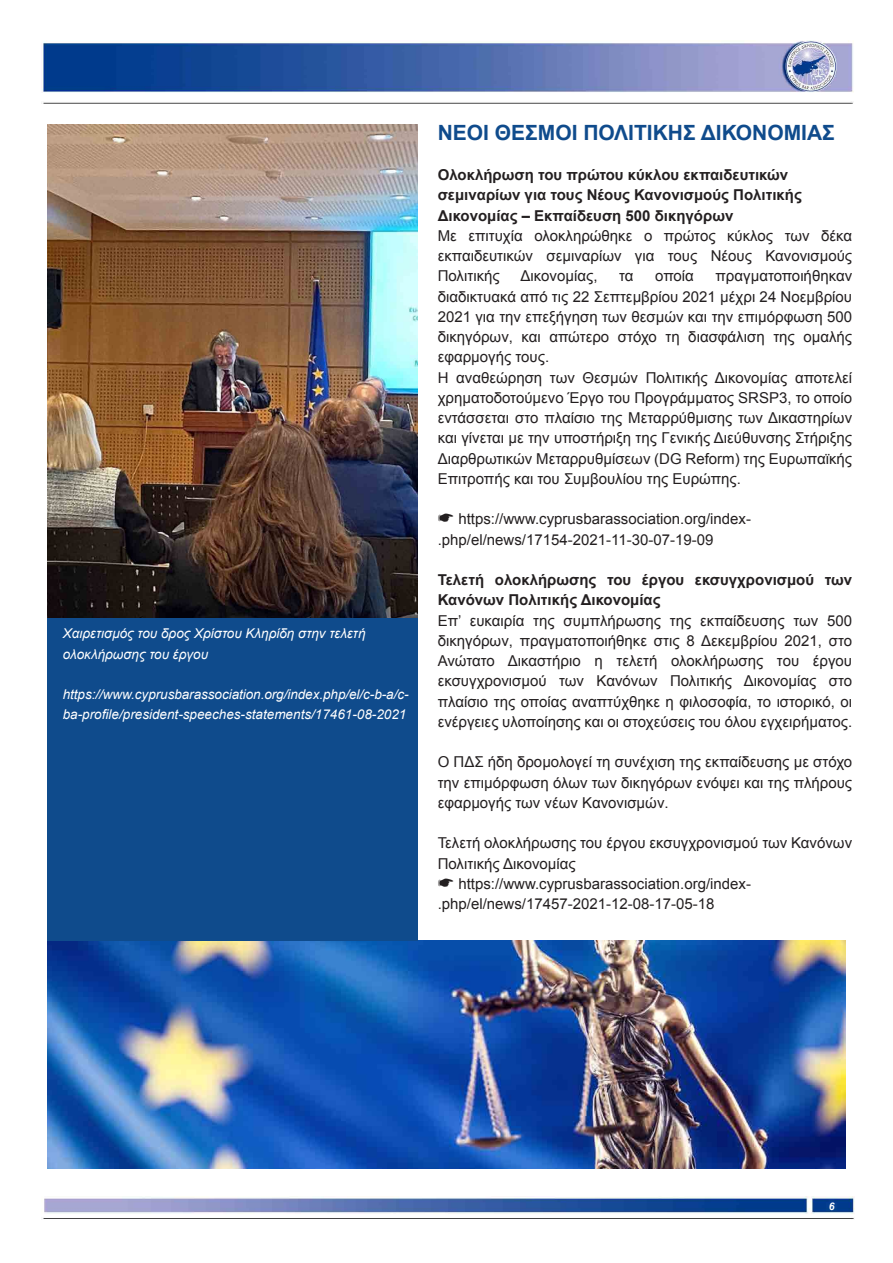
<style>
.page{position:relative;width:893px;height:1263px;background:#fff}
.page>*{position:absolute;margin:0;border:0;box-sizing:border-box;transform-origin:0 0}
.t1{font:700 21px "Arial";color:#0f4b8c}
.t2{font:15px/20.2px "Arial";color:#231f20;text-align:justify}
.t3{font:700 15px/20.2px "Arial";color:#231f20}
.t4{font:italic 13.5px/20.2px "Arial";color:#fff}
.t5{font:italic 700 10.5px "Arial";color:#fff}
</style>
<div class="page">
<img style="left:43px;top:1168px;width:812px;height:51px">
<img style="left:41px;top:40px;width:813px;height:64px">
<img style="left:47px;top:124px;width:370px;height:494px">
<img style="left:47px;top:941px;width:798px;height:228px">
<div style="left:47px;top:618px;width:370px;height:323px;background:#0f4b8c"></div>
<p class="t4" style="left:63px;top:624px;width:304px">Χαιρετισμός του δρος Χρίστου Κληρίδη στην τελετή ολοκλήρωσης του έργου</p>
<p class="t4" style="left:63px;top:684px;width:347px">https://www.cyprusbarassociation.org/index.php/el/c-b-a/c&shy;ba-profile/president-speeches-statements/17461-08-2021</p>
<h1 class="t1" style="left:438px;top:118px;width:399px">ΝΕΟΙ ΘΕΣΜΟΙ ΠΟΛΙΤΙΚΗΣ ΔΙΚΟΝΟΜΙΑΣ</h1>
<p class="t3" style="left:438px;top:165px;width:366px">Ολοκλήρωση του πρώτου κύκλου εκπαιδευτικών σεμιναρίων για τους Νέους Κανονισμούς Πολιτικής<br>Δικονομίας – Εκπαίδευση 500 δικηγόρων</p>
<p class="t2" style="left:438px;top:226px;width:416px">Με επιτυχία ολοκληρώθηκε ο πρώτος κύκλος των δέκα εκπαιδευτικών σεμιναρίων για τους Νέους Κανονισμούς Πολιτικής</p>
<p class="t2" style="left:438px;top:266px;width:416px;text-align:left;text-indent:278px">πραγματοποιήθηκαν διαδικτυακά από τις 22 Σεπτεμβρίου 2021 μέχρι 24 Νοεμβρίου 2021 για την επεξήγηση των θεσμών και την επιμόρφωση 500 δικηγόρων, και απώτερο στόχο τη διασφάλιση της ομαλής εφαρμογής τους.<br>Η αναθεώρηση των Θεσμών Πολιτικής Δικονομίας αποτελεί χρηματοδοτούμενο Έργο του Προγράμματος SRSP3, το οποίο εντάσσεται στο πλαίσιο της Μεταρρύθμισης των Δικαστηρίων και γίνεται με την υποστήριξη της Γενικής Διεύθυνσης Στήριξης Διαρθρωτικών Μεταρρυθμίσεων (DG Reform) της Ευρωπαϊκής Επιτροπής και του Συμβουλίου της Ευρώπης.</p>
<p class="t2" style="left:438px;top:509px;width:315px">☛ https://www.cyprusbarassociation.org/index-.php/el/news/17154-2021-11-30-07-19-09</p>
<p class="t3" style="left:438px;top:570px;width:416px">Τελετή ολοκλήρωσης του έργου εκσυγχρονισμού των<br>Κανόνων Πολιτικής Δικονομίας</p>
<p class="t2" style="left:438px;top:610px;width:416px">Επ’ ευκαιρία της συμπλήρωσης της εκπαίδευσης των 500 δικηγόρων, πραγματοποιήθηκε στις 8 Δεκεμβρίου 2021, στο Ανώτατο Δικαστήριο η τελετή ολοκλήρωσης του έργου εκσυγχρονισμού των Κανόνων Πολιτικής Δικονομίας στο πλαίσιο της οποίας αναπτύχθηκε η φιλοσοφία, το ιστορικό, οι ενέργειες υλοποίησης και οι στοχεύσεις του όλου εγχειρήματος.</p>
<p class="t2" style="left:438px;top:752px;width:416px">Ο ΠΔΣ ήδη δρομολογεί τη συνέχιση της εκπαίδευσης με στόχο την επιμόρφωση όλων των δικηγόρων ενόψει και της πλήρους εφαρμογής των νέων Κανονισμών.</p>
<p class="t2" style="left:438px;top:833px;width:416px;text-align:left">Τελετή ολοκλήρωσης του έργου εκσυγχρονισμού των Κανόνων Πολιτικής Δικονομίας<br>☛ https://www.cyprusbarassociation.org/index-.php/el/news/17457-2021-12-08-17-05-18</p>
<p class="t2" style="left:521px;top:266px;width:78px">Δικονομίας,</p>
<p class="t2" style="left:619px;top:266px;width:16px">τα</p>
<p class="t2" style="left:655px;top:266px;width:40px">οποία</p>
<p class="t5" style="left:829px;top:1199px;width:7px">6</p>
</div>
